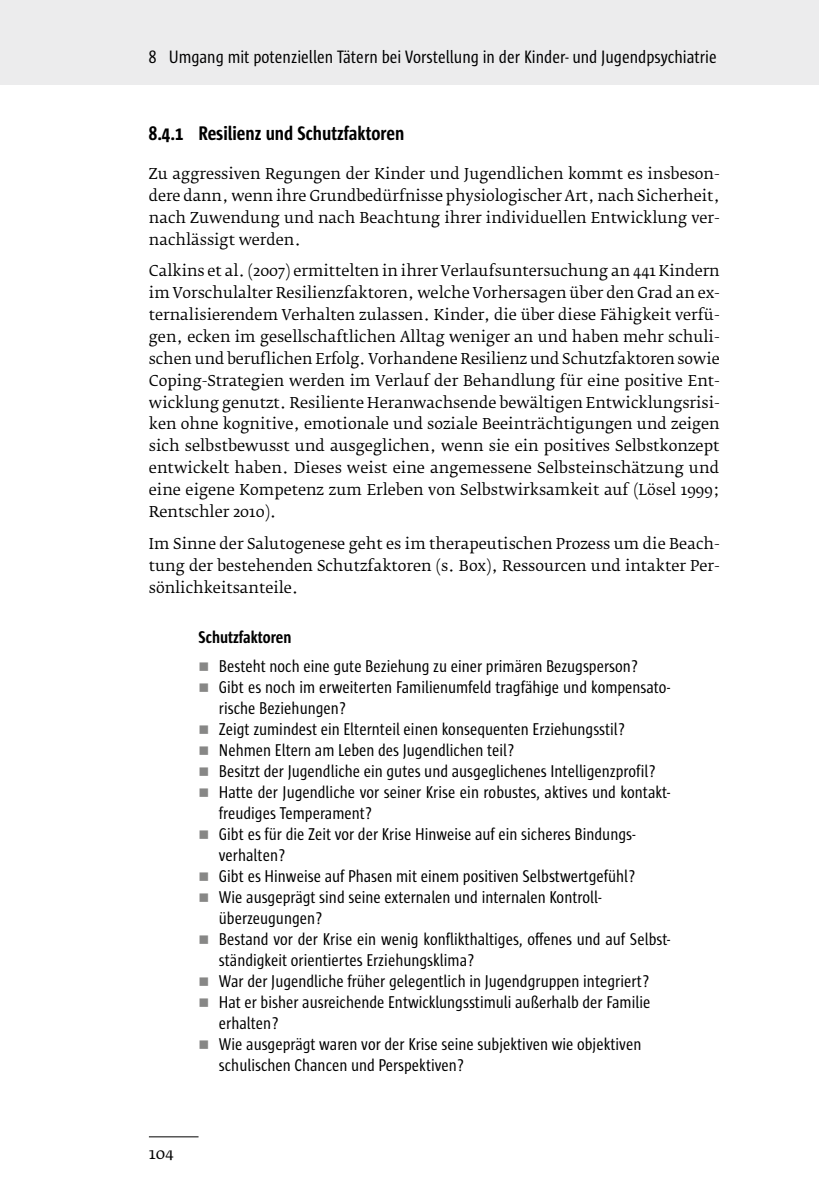
<style>
.page{position:relative;width:819px;height:1191px;background:#fff}
.page>*{position:absolute;margin:0;border:0;box-sizing:border-box;transform-origin:0 0}
.t1{font:700 20.12px "Sun Cd";color:#000}
.t2{font:18.38px "Sun Cd";color:#000}
.t3{font:17.5px/21px "Sun Cd";color:#000}
.t4{font:700 17.5px "Sun Cd";color:#000}
.t5{font:15.75px "Fedra Serif B Pro";color:#000}
.t6{font:14.88px/21.9px "Fedra Serif B Pro";color:#000;text-align:justify}
.s1{color:#878786}
</style>
<div class="page">
<hr style="left:149px;top:1136px;width:49px;height:1px;background:#000">
<div style="left:0;top:0;width:819px;height:84px;background:#ececed"></div>
<p class="t2" style="left:149px;top:47px;width:9px">8</p>
<p class="t2" style="left:169px;top:47px;width:549px">Umgang mit potenziellen Tätern bei Vorstellung in der Kinder- und Jugendpsychiatrie</p>
<h1 class="t1" style="left:149px;top:122px;width:257px">8.4.1 Resilienz und Schutzfaktoren</h1>
<p class="t6" style="left:149px;top:163px;width:572px">Zu aggressiven Regungen der Kinder und Jugendlichen kommt es insbeson&shy;dere dann, wenn ihre Grundbedürfnisse physiologischer Art, nach Sicherheit, nach Zuwendung und nach Beachtung ihrer individuellen Entwicklung ver&shy;nachlässigt werden.</p>
<p class="t6" style="left:149px;top:260px;width:572px">Calkins et al. (2007) ermittelten in ihrer Verlaufsuntersuchung an 441 Kindern im Vorschulalter Resilienzfaktoren, welche Vorhersagen über den Grad an ex&shy;ternalisierendem Verhalten zulassen. Kinder, die über diese Fähigkeit verfü&shy;gen, ecken im gesellschaftlichen Alltag weniger an und haben mehr schuli&shy;schen und beruflichen Erfolg. Vorhandene Resilienz und Schutzfaktoren sowie Coping-Strategien werden im Verlauf der Behandlung für eine positive Ent&shy;wicklung genutzt. Resiliente Heranwachsende bewältigen Entwicklungsrisi&shy;ken ohne kognitive, emotionale und soziale Beeinträchtigungen und zeigen sich selbstbewusst und ausgeglichen, wenn sie ein positives Selbstkonzept entwickelt haben. Dieses weist eine angemessene Selbsteinschätzung und eine eigene Kompetenz zum Erleben von Selbstwirksamkeit auf (Lösel 1999; Rentschler 2010).</p>
<p class="t6" style="left:149px;top:533px;width:572px">Im Sinne der Salutogenese geht es im therapeutischen Prozess um die Beach&shy;tung der bestehenden Schutzfaktoren (s. Box), Ressourcen und intakter Per&shy;sönlichkeitsanteile.</p>
<p class="t4" style="left:198px;top:628px;width:94px">Schutzfaktoren</p>
<p class="t3" style="left:198px;top:656px;width:441px"><span class="s1">■</span> Besteht noch eine gute Beziehung zu einer primären Bezugsperson?</p>
<p class="t3" style="left:219px;top:677px;width:452px;text-indent:-20px"><span class="s1">■</span> Gibt es noch im erweiterten Familienumfeld tragfähige und kompensato&shy;rische Beziehungen?</p>
<p class="t3" style="left:198px;top:719px;width:428px"><span class="s1">■</span> Zeigt zumindest ein Elternteil einen konsequenten Erziehungsstil?</p>
<p class="t3" style="left:198px;top:740px;width:317px"><span class="s1">■</span> Nehmen Eltern am Leben des Jugendlichen teil?</p>
<p class="t3" style="left:198px;top:761px;width:458px"><span class="s1">■</span> Besitzt der Jugendliche ein gutes und ausgeglichenes Intelligenzprofil?</p>
<p class="t3" style="left:219px;top:782px;width:452px;text-indent:-20px"><span class="s1">■</span> Hatte der Jugendliche vor seiner Krise ein robustes, aktives und kontakt&shy;freudiges Temperament?</p>
<p class="t3" style="left:219px;top:824px;width:417px;text-indent:-20px"><span class="s1">■</span> Gibt es für die Zeit vor der Krise Hinweise auf ein sicheres Bindungs&shy;verhalten?</p>
<p class="t3" style="left:198px;top:866px;width:438px"><span class="s1">■</span> Gibt es Hinweise auf Phasen mit einem positiven Selbstwertgefühl?</p>
<p class="t3" style="left:219px;top:887px;width:383px;text-indent:-20px"><span class="s1">■</span> Wie ausgeprägt sind seine externalen und internalen Kontroll&shy;überzeugungen?</p>
<p class="t3" style="left:219px;top:929px;width:452px;text-indent:-20px"><span class="s1">■</span> Bestand vor der Krise ein wenig konflikthaltiges, offenes und auf Selbst&shy;ständigkeit orientiertes Erziehungsklima?</p>
<p class="t3" style="left:198px;top:971px;width:452px"><span class="s1">■</span> War der Jugendliche früher gelegentlich in Jugendgruppen integriert?</p>
<p class="t3" style="left:219px;top:992px;width:433px;text-indent:-20px"><span class="s1">■</span> Hat er bisher ausreichende Entwicklungsstimuli außerhalb der Familie erhalten?</p>
<p class="t3" style="left:219px;top:1034px;width:424px;text-indent:-20px"><span class="s1">■</span> Wie ausgeprägt waren vor der Krise seine subjektiven wie objektiven schulischen Chancen und Perspektiven?</p>
<p class="t5" style="left:149px;top:1144px;width:27px">104</p>
</div>
